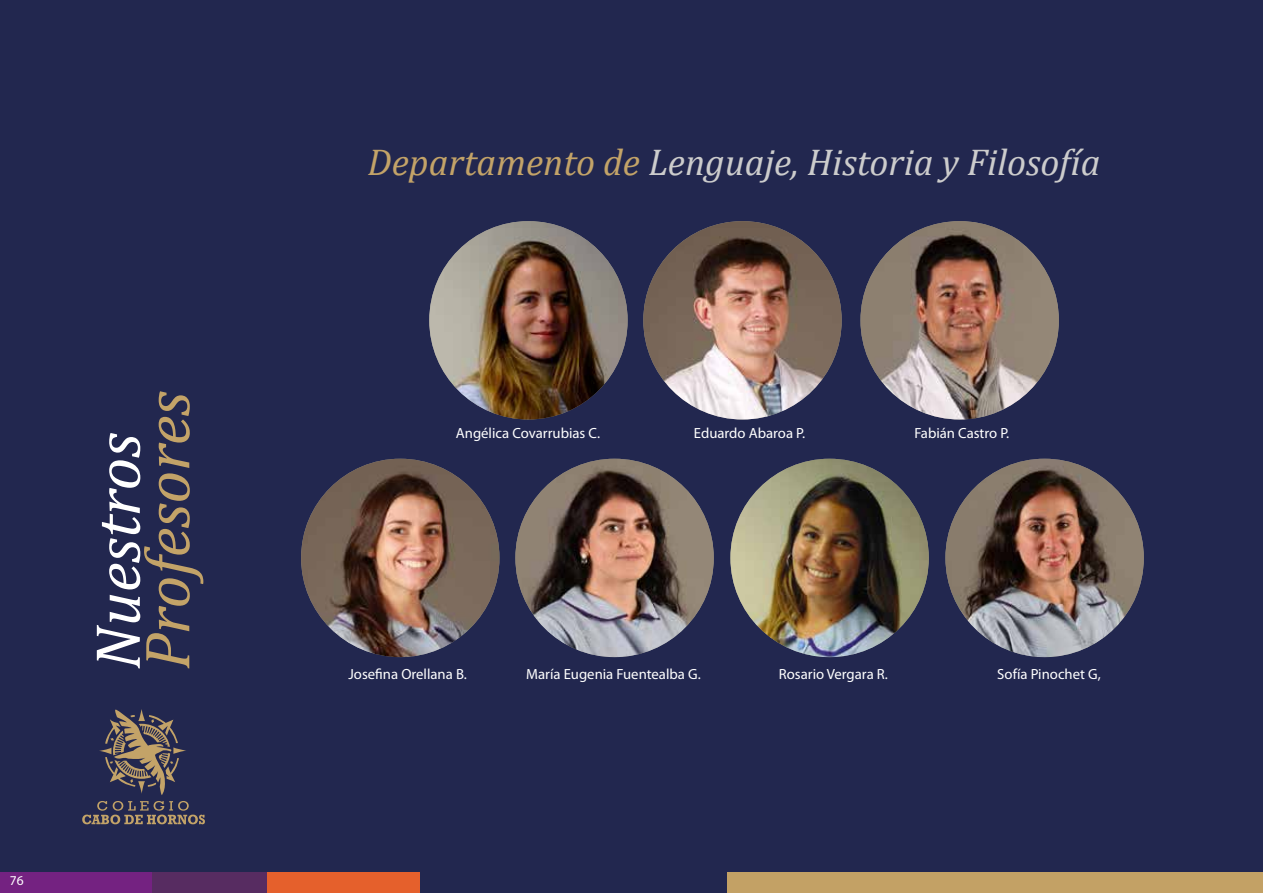
<style>
.page{position:relative;width:1263px;height:893px;background:#fff}
.page>*{position:absolute;margin:0;border:0;box-sizing:border-box;transform-origin:0 0}
.t1{font:italic 64.5px "Cambria";color:#c3a368}
.t2{font:italic 64.5px "Cambria";color:#fff}
.t3{font:italic 37.5px "Cambria";color:#ccc}
.t4{font:14.7px "Myriad Pro";color:#fff}
.t5{font:13.5px "Myriad Pro";color:#fff}
.s1{color:#c3a368}
</style>
<div class="page">
<div style="left:0;top:872px;width:168px;height:21px;background:#742281"></div>
<div style="left:412px;top:872px;width:324px;height:21px;background:#22274f"></div>
<div style="left:727px;top:872px;width:536px;height:21px;background:#c3a165"></div>
<div style="left:152px;top:872px;width:146px;height:21px;background:#572c61"></div>
<div style="left:267px;top:872px;width:153px;height:21px;background:#e5602c"></div>
<div style="left:0;top:0;width:1263px;height:872px;background:#22274f"></div>
<img style="left:730px;top:459px;width:199px;height:198px;border-radius:99px">
<img style="left:945px;top:459px;width:199px;height:198px;border-radius:99px">
<img style="left:515px;top:459px;width:199px;height:198px;border-radius:99px">
<img style="left:301px;top:459px;width:198px;height:198px;border-radius:99px">
<img style="left:429px;top:221px;width:199px;height:198px;border-radius:99px">
<img style="left:643px;top:221px;width:199px;height:198px;border-radius:99px">
<img style="left:860px;top:221px;width:199px;height:198px;border-radius:99px">
<svg style="left:82px;top:801px;width:123px;height:23px"></svg>
<svg style="left:99px;top:709px;width:87px;height:86px"></svg>
<h1 class="t1" style="left:122px;top:670px;width:280px;rotate:-90deg">Profesores</h1>
<h1 class="t2" style="left:72px;top:670px;width:238px;rotate:-90deg">Nuestros</h1>
<p class="t5" style="left:10px;top:872px;width:15px">76</p>
<h2 class="t3" style="left:368px;top:135px;width:734px"><span class="s1">Departamento de</span> Lenguaje, Historia y Filosofía</h2>
<p class="t4" style="left:456px;top:424px;width:146px">Angélica Covarrubias C.</p>
<p class="t4" style="left:694px;top:424px;width:113px">Eduardo Abaroa P.</p>
<p class="t4" style="left:914px;top:424px;width:96px">Fabián Castro P.</p>
<p class="t4" style="left:348px;top:665px;width:120px">Josefina Orellana B.</p>
<p class="t4" style="left:526px;top:665px;width:176px">María Eugenia Fuentealba G.</p>
<p class="t4" style="left:779px;top:665px;width:111px">Rosario Vergara R.</p>
<p class="t4" style="left:997px;top:665px;width:105px">Sofía Pinochet G,</p>
</div>
